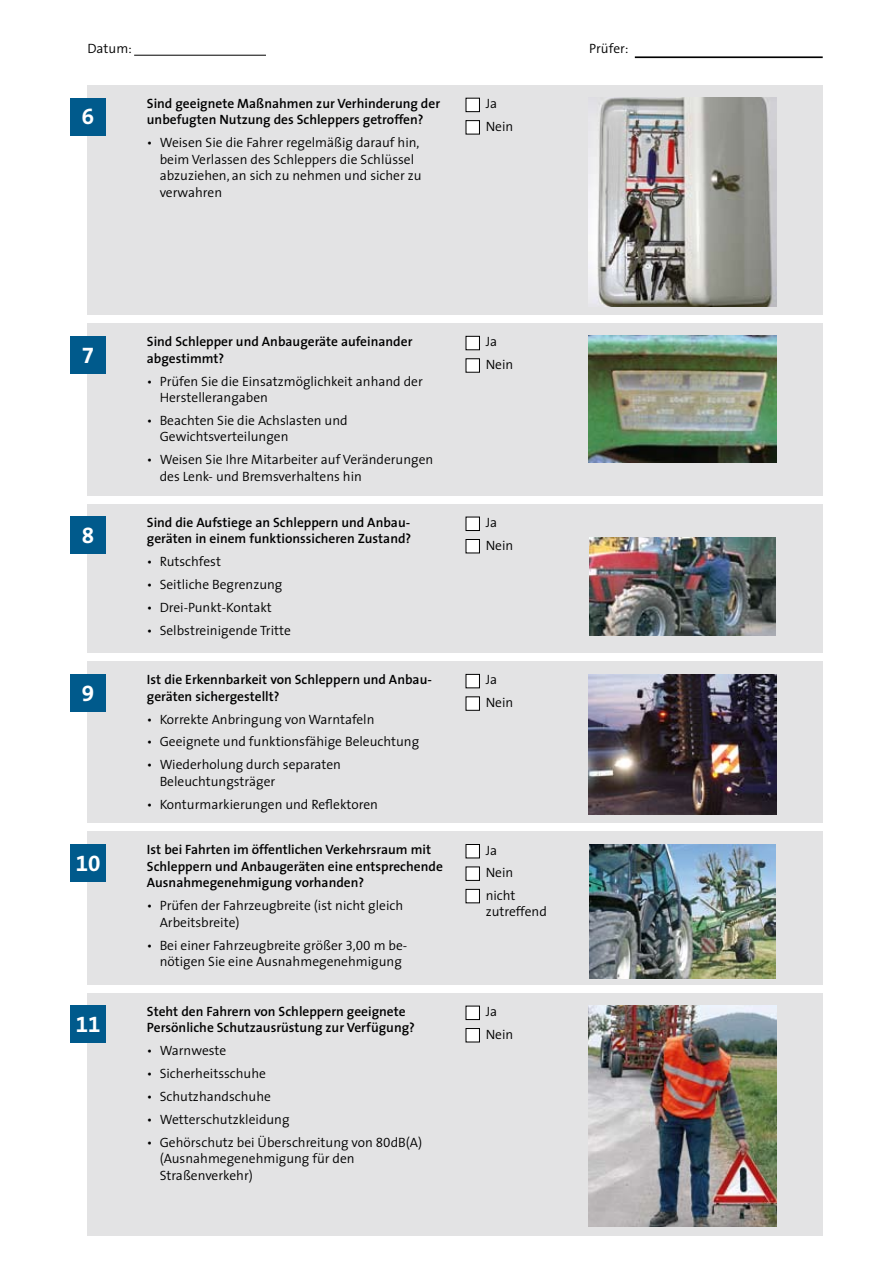
<style>
.page{position:relative;width:893px;height:1263px;background:#fff}
.page>*{position:absolute;margin:0;border:0;box-sizing:border-box;transform-origin:0 0}
.t1{font:700 22.5px "BG Thesis";color:#fff}
.t2{font:300 13.5px/16.5px "BG Thesis";color:#000}
.t3{font:600 13.5px/16.5px "BG Thesis";color:#000}
</style>
<div class="page">
<div style="left:87px;top:85px;width:736px;height:230px;background:#e3e3e4"></div>
<img style="left:589px;top:98px;width:187px;height:208px">
<div style="left:70px;top:98px;width:36px;height:37px;background:#005a8c"></div>
<div style="left:466px;top:98px;width:13px;height:14px;background:#fff"></div>
<div style="left:466px;top:98px;width:14px;height:14px;border:1px solid #000"></div>
<div style="left:466px;top:121px;width:13px;height:13px;background:#fff"></div>
<div style="left:466px;top:120px;width:14px;height:14px;border:1px solid #000"></div>
<hr style="left:134px;top:55px;width:132px;height:1px;background:#000">
<hr style="left:635px;top:57px;width:188px;height:1px;background:#000">
<div style="left:87px;top:323px;width:736px;height:172px;background:#e3e3e4"></div>
<img style="left:589px;top:336px;width:187px;height:127px">
<div style="left:70px;top:336px;width:36px;height:37px;background:#005a8c"></div>
<div style="left:466px;top:336px;width:13px;height:14px;background:#fff"></div>
<div style="left:466px;top:336px;width:14px;height:14px;border:1px solid #000"></div>
<div style="left:466px;top:359px;width:13px;height:13px;background:#fff"></div>
<div style="left:466px;top:358px;width:14px;height:15px;border:1px solid #000"></div>
<div style="left:87px;top:661px;width:736px;height:162px;background:#e3e3e4"></div>
<img style="left:589px;top:674px;width:187px;height:140px">
<div style="left:70px;top:674px;width:36px;height:37px;background:#005a8c"></div>
<div style="left:466px;top:674px;width:13px;height:14px;background:#fff"></div>
<div style="left:466px;top:674px;width:14px;height:14px;border:1px solid #000"></div>
<div style="left:466px;top:697px;width:13px;height:13px;background:#fff"></div>
<div style="left:466px;top:696px;width:14px;height:15px;border:1px solid #000"></div>
<div style="left:87px;top:831px;width:736px;height:153px;background:#e3e3e4"></div>
<img style="left:589px;top:844px;width:187px;height:134px">
<div style="left:70px;top:844px;width:36px;height:37px;background:#005a8c"></div>
<div style="left:466px;top:844px;width:13px;height:14px;background:#fff"></div>
<div style="left:466px;top:844px;width:14px;height:14px;border:1px solid #000"></div>
<div style="left:466px;top:889px;width:13px;height:14px;background:#fff"></div>
<div style="left:466px;top:889px;width:14px;height:14px;border:1px solid #000"></div>
<div style="left:466px;top:867px;width:13px;height:13px;background:#fff"></div>
<div style="left:466px;top:866px;width:14px;height:15px;border:1px solid #000"></div>
<div style="left:87px;top:504px;width:736px;height:149px;background:#e3e3e4"></div>
<img style="left:589px;top:537px;width:186px;height:99px">
<div style="left:70px;top:517px;width:36px;height:37px;background:#005a8c"></div>
<div style="left:466px;top:517px;width:13px;height:13px;background:#fff"></div>
<div style="left:466px;top:517px;width:14px;height:14px;border:1px solid #000"></div>
<div style="left:466px;top:539px;width:13px;height:14px;background:#fff"></div>
<div style="left:466px;top:539px;width:14px;height:14px;border:1px solid #000"></div>
<div style="left:87px;top:993px;width:736px;height:242px;background:#e3e3e4"></div>
<img style="left:589px;top:1006px;width:187px;height:221px">
<div style="left:70px;top:1006px;width:36px;height:37px;background:#005a8c"></div>
<div style="left:466px;top:1006px;width:13px;height:13px;background:#fff"></div>
<div style="left:466px;top:1006px;width:14px;height:14px;border:1px solid #000"></div>
<div style="left:466px;top:1028px;width:13px;height:14px;background:#fff"></div>
<div style="left:466px;top:1028px;width:14px;height:14px;border:1px solid #000"></div>
<p class="t2" style="left:87px;top:40px;width:46px">Datum:</p>
<p class="t2" style="left:589px;top:40px;width:41px">Prüfer:</p>
<p class="t3" style="left:147px;top:95px;width:295px">Sind geeignete Maßnahmen zur Verhinderung der unbefugten Nutzung des Schleppers getroffen?</p>
<p class="t2" style="left:160px;top:135px;width:263px;text-indent:-13px">• Weisen Sie die Fahrer regelmäßig darauf hin, beim Verlassen des Schleppers die Schlüssel abzuziehen, an sich zu nehmen und sicher zu verwahren</p>
<h1 class="t1" style="left:82px;top:102px;width:14px">6</h1>
<p class="t2" style="left:486px;top:92px;width:29px;line-height:22.6px">Ja<br>Nein</p>
<p class="t3" style="left:147px;top:333px;width:267px">Sind Schlepper und Anbaugeräte aufeinander abgestimmt?</p>
<p class="t2" style="left:160px;top:373px;width:265px;text-indent:-13px">• Prüfen Sie die Einsatzmöglichkeit anhand der<br>Herstellerangaben</p>
<p class="t2" style="left:160px;top:412px;width:190px;text-indent:-13px">• Beachten Sie die Achslasten und<br>Gewichtsverteilungen</p>
<p class="t2" style="left:160px;top:452px;width:275px;text-indent:-13px">• Weisen Sie Ihre Mitarbeiter auf Veränderungen des Lenk- und Bremsverhaltens hin</p>
<h1 class="t1" style="left:82px;top:340px;width:14px">7</h1>
<p class="t2" style="left:486px;top:331px;width:29px;line-height:22.6px">Ja<br>Nein</p>
<p class="t3" style="left:147px;top:514px;width:266px">Sind die Aufstiege an Schleppern und Anbau&shy;geräten in einem funktionssicheren Zustand?</p>
<p class="t2" style="left:147px;top:553px;width:76px">• Rutschfest</p>
<p class="t2" style="left:147px;top:576px;width:137px">• Seitliche Begrenzung</p>
<p class="t2" style="left:147px;top:599px;width:126px">• Drei-Punkt-Kontakt</p>
<p class="t2" style="left:147px;top:622px;width:146px">• Selbstreinigende Tritte</p>
<h1 class="t1" style="left:82px;top:521px;width:14px">8</h1>
<p class="t2" style="left:486px;top:511px;width:29px;line-height:22.6px">Ja<br>Nein</p>
<p class="t3" style="left:147px;top:671px;width:286px">Ist die Erkennbarkeit von Schleppern und Anbau&shy;geräten sichergestellt?</p>
<p class="t2" style="left:147px;top:711px;width:229px">• Korrekte Anbringung von Warntafeln</p>
<p class="t2" style="left:147px;top:734px;width:274px">• Geeignete und funktionsfähige Beleuchtung</p>
<p class="t2" style="left:160px;top:757px;width:183px;text-indent:-13px">• Wiederholung durch separaten<br>Beleuchtungsträger</p>
<p class="t2" style="left:147px;top:796px;width:233px">• Konturmarkierungen und Reflektoren</p>
<h1 class="t1" style="left:82px;top:678px;width:14px">9</h1>
<p class="t2" style="left:486px;top:669px;width:29px;line-height:22.6px">Ja<br>Nein</p>
<p class="t3" style="left:147px;top:841px;width:297px">Ist bei Fahrten im öffentlichen Verkehrsraum mit<br>Schleppern und Anbaugeräten eine entsprechende<br>Ausnahmegenehmigung vorhanden?</p>
<p class="t2" style="left:160px;top:897px;width:245px;text-indent:-13px">• Prüfen der Fahrzeugbreite (ist nicht gleich<br>Arbeitsbreite)</p>
<p class="t2" style="left:147px;top:937px;width:262px;text-align:center">• Bei einer Fahrzeugbreite größer 3,00 m be&shy;nötigen Sie eine Ausnahmegenehmigung</p>
<h1 class="t1" style="left:76px;top:849px;width:26px">10</h1>
<p class="t2" style="left:486px;top:839px;width:31px;line-height:22.5px">Ja<br>Nein nicht</p>
<p class="t2" style="left:486px;top:903px;width:63px">zutreffend</p>
<p class="t3" style="left:147px;top:1003px;width:270px">Steht den Fahrern von Schleppern geeignete<br>Persönliche Schutzausrüstung zur Verfügung?</p>
<p class="t2" style="left:147px;top:1042px;width:81px">• Warnweste</p>
<p class="t2" style="left:147px;top:1065px;width:121px">• Sicherheitsschuhe</p>
<p class="t2" style="left:147px;top:1088px;width:126px">• Schutzhandschuhe</p>
<p class="t2" style="left:147px;top:1111px;width:144px">• Wetterschutzkleidung</p>
<p class="t2" style="left:160px;top:1134px;width:264px;text-indent:-13px">• Gehörschutz bei Überschreitung von 80dB(A) (Ausnahmegenehmigung für den<br>Straßenverkehr)</p>
<h1 class="t1" style="left:76px;top:1010px;width:26px">11</h1>
<p class="t2" style="left:486px;top:1000px;width:29px;line-height:22.6px">Ja<br>Nein</p>
</div>
